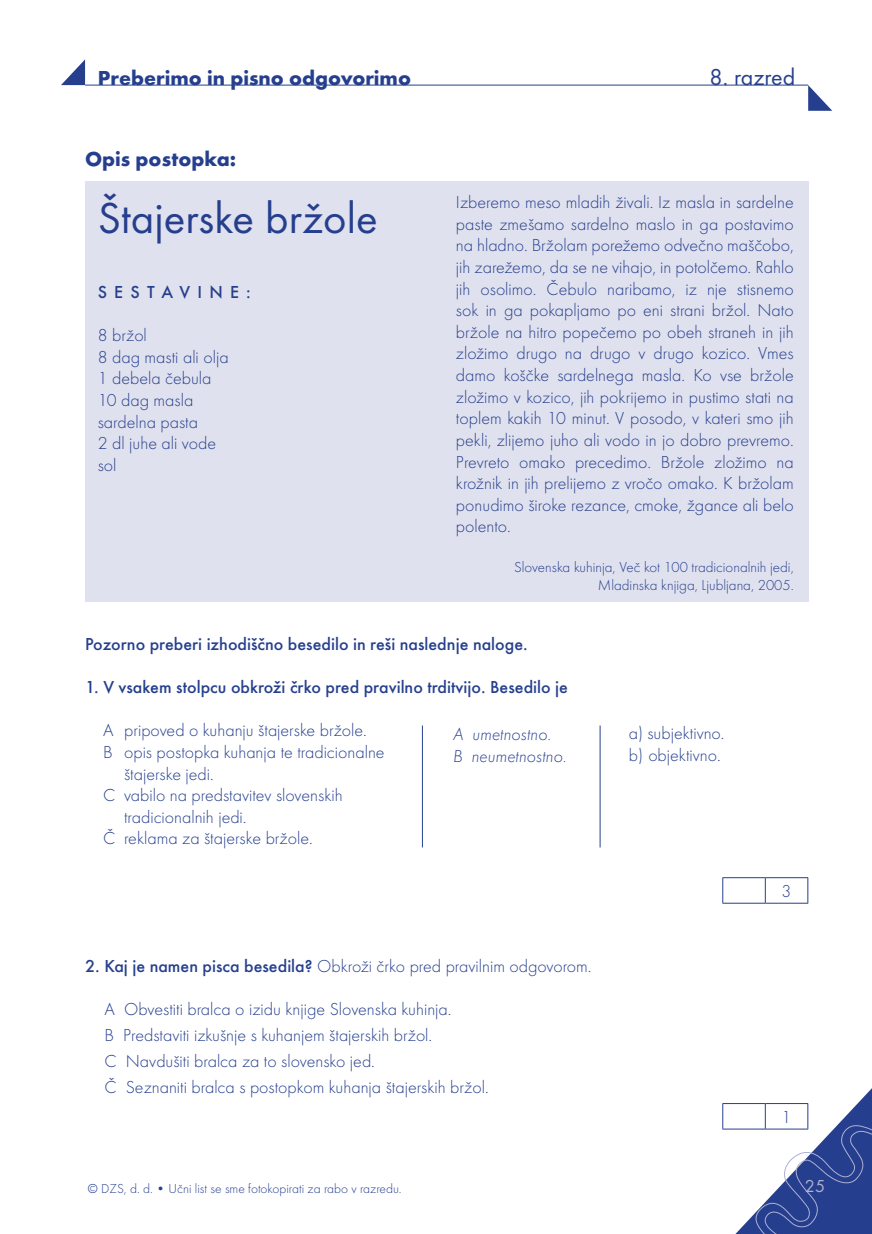
<style>
.page{position:relative;width:872px;height:1234px;background:#fff}
.page>*{position:absolute;margin:0;border:0;box-sizing:border-box;transform-origin:0 0}
.t1{font:45px "Futura TCE";color:#253f8e}
.t2{font:24px "Futura TCE";color:#253f8e}
.t3{font:700 21px "Futura TCE";color:#253f8e}
.t4{font:18px/21.6px "Futura TCE Ligh";color:#253f8e}
.t5{font:500 18px "Futura TCE";color:#253f8e}
.t6{font:18px/21.6px "Futura TCE Ligh Obli";color:#253f8e}
.t7{font:500 18px "Futura TCE";letter-spacing:.4em;color:#253f8e}
.t8{font:18px "Futura TCE";color:#afb0d2}
.t9{font:15px/18px "Futura TCE Ligh";color:#253f8e;text-align:right}
.t10{font:13.5px "Futura TCE Ligh";color:#253f8e}
.s1{font-family:"Futura TCE";font-weight:500}
</style>
<div class="page">
<hr style="left:85px;top:85px;width:723px;height:1px;background:#253f8e">
<div style="left:85px;top:181px;width:723px;height:420px;background:#e0e1ee"></div>
<hr style="left:422px;top:725px;width:1px;height:122px;background:#253f8e">
<hr style="left:600px;top:725px;width:1px;height:122px;background:#253f8e">
<hr style="left:722px;top:877px;width:43px;height:1px;background:#253f8e">
<svg style="left:722px;top:877px;width:1px;height:25px"></svg>
<hr style="left:765px;top:877px;width:43px;height:1px;background:#253f8e">
<svg style="left:765px;top:877px;width:1px;height:25px"></svg>
<svg style="left:807px;top:877px;width:1px;height:25px"></svg>
<hr style="left:722px;top:902px;width:43px;height:1px;background:#253f8e">
<hr style="left:765px;top:902px;width:43px;height:1px;background:#253f8e">
<svg style="left:808px;top:85px;width:24px;height:26px"></svg>
<svg style="left:61px;top:59px;width:24px;height:26px"></svg>
<svg style="left:722px;top:1088px;width:150px;height:145px"></svg>
<hr style="left:722px;top:1128px;width:43px;height:1px;background:#253f8e">
<hr style="left:765px;top:1128px;width:43px;height:1px;background:#253f8e">
<p class="t3" style="left:98px;top:65px;width:315px">Preberimo in pisno odgovorimo</p>
<h2 class="t2" style="left:709px;top:63px;width:88px">8. razred</h2>
<p class="t3" style="left:85px;top:145px;width:153px">Opis postopka:</p>
<h1 class="t1" style="left:98px;top:191px;width:281px">Štajerske bržole</h1>
<p class="t7" style="left:98px;top:281px;width:154px">SESTAVINE:</p>
<p class="t4" style="left:98px;top:324px;width:132px">8 bržol<br>8 dag masti ali olja<br>1 debela čebula<br>10 dag masla sardelna pasta<br>2 dl juhe ali vode sol</p>
<p class="t4" style="left:456px;top:191px;width:339px;text-align:justify">Izberemo meso mladih živali. Iz masla in sardelne paste zmešamo sardelno maslo in ga postavimo na hladno. Bržolam porežemo odvečno maščobo, jih zarežemo, da se ne vihajo, in potolčemo. Rahlo jih osolimo. Čebulo naribamo, iz nje stisnemo sok in ga pokapljamo po eni strani bržol. Nato bržole na hitro popečemo po obeh straneh in jih zložimo drugo na drugo v drugo kozico. Vmes damo koščke sardelnega masla. Ko vse bržole zložimo v kozico, jih pokrijemo in pustimo stati na toplem kakih 10 minut. V posodo, v kateri smo jih pekli, zlijemo juho ali vodo in jo dobro prevremo.<br>Prevreto omako precedimo. Bržole zložimo na krožnik in jih prelijemo z vročo omako. K bržolam ponudimo široke rezance, cmoke, žgance ali belo polento.</p>
<p class="t9" style="left:514px;top:558px;width:281px">Slovenska kuhinja, Več kot 100 tradicionalnih jedi,<br>Mladinska knjiga, Ljubljana, 2005.</p>
<p class="t5" style="left:85px;top:633px;width:444px">Pozorno preberi izhodiščno besedilo in reši naslednje naloge.</p>
<p class="t5" style="left:85px;top:676px;width:484px">1. V vsakem stolpcu obkroži črko pred pravilno trditvijo. Besedilo je</p>
<p class="t4" style="left:103px;top:719px;width:265px">A pripoved o kuhanju štajerske bržole.</p>
<p class="t4" style="left:103px;top:741px;width:283px">B opis postopka kuhanja te tradicionalne</p>
<p class="t4" style="left:124px;top:762px;width:91px">štajerske jedi.</p>
<p class="t4" style="left:103px;top:784px;width:241px">C vabilo na predstavitev slovenskih</p>
<p class="t4" style="left:124px;top:806px;width:124px">tradicionalnih jedi.</p>
<p class="t4" style="left:103px;top:827px;width:211px">Č reklama za štajerske bržole.</p>
<p class="t6" style="left:453px;top:723px;width:115px">A umetnostno.<br>B neumetnostno.</p>
<p class="t4" style="left:629px;top:722px;width:97px">a) subjektivno. b) objektivno.</p>
<p class="t4" style="left:781px;top:880px;width:11px">3</p>
<p class="t4" style="left:85px;top:955px;width:508px"><span class="s1">2. Kaj je namen pisca besedila?</span> Obkroži črko pred pravilnim odgovorom.</p>
<p class="t4" style="left:105px;top:996px;width:386px;line-height:25.8px">A Obvestiti bralca o izidu knjige Slovenska kuhinja.<br>B Predstaviti izkušnje s kuhanjem štajerskih bržol.<br>C Navdušiti bralca za to slovensko jed.<br>Č Seznaniti bralca s postopkom kuhanja štajerskih bržol.</p>
<p class="t10" style="left:88px;top:1180px;width:315px">© DZS, d. d. • Učni list se sme fotokopirati za rabo v razredu.</p>
<p class="t4" style="left:781px;top:1106px;width:11px">1</p>
<p class="t8" style="left:804px;top:1174px;width:22px">25</p>
</div>
